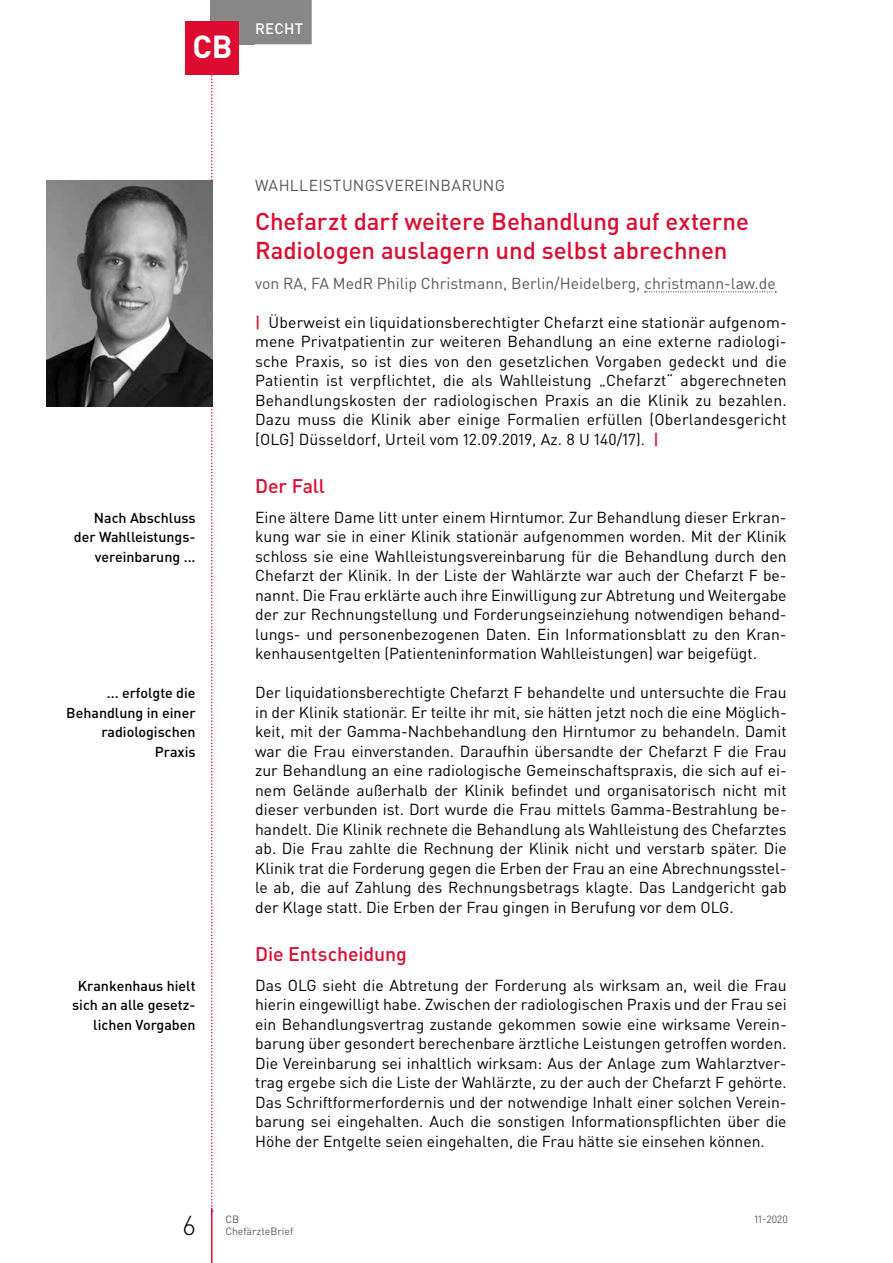
<style>
.page{position:relative;width:893px;height:1263px;background:#fff}
.page>*{position:absolute;margin:0;border:0;box-sizing:border-box;transform-origin:0 0}
.t1{font:700 31.5px "DIN Pro";color:#fff}
.t2{font:300 27px "DIN Pro";color:#000}
.t3{font:500 24px/28.5px "DIN Pro";letter-spacing:-.005em;color:#dd0b2f}
.t4{font:500 19.5px "DIN Pro";letter-spacing:-.005em;color:#dd0b2f}
.t5{font:15.75px/19.5px "DIN Pro";color:#000;text-align:justify}
.t6{font:15.75px "DIN Pro";color:#575756}
.t7{font:500 15px "DIN Pro";letter-spacing:.015em;color:#fff}
.t8{font:500 14.25px/19.5px "DIN Pro";color:#000;text-align:right}
.t9{font:10.5px "DIN Pro";color:#575756}
.s1{font-weight:500;color:#dd0b2f}
</style>
<div class="page">
<svg style="left:211px;top:74px;width:2px;height:1138px"></svg>
<div style="left:210px;top:0;width:45px;height:44px;background:#878787"></div>
<hr style="left:211px;top:1208px;width:1px;height:55px;background:#dd0b2f">
<div style="left:247px;top:0;width:65px;height:44px;background:#878787"></div>
<div style="left:185px;top:21px;width:54px;height:53px;background:#dd0b2f"></div>
<svg style="left:645px;top:291px;width:131px;height:1px"></svg>
<img style="left:47px;top:181px;width:166px;height:225px">
<h1 class="t1" style="left:192px;top:26px;width:42px">CB</h1>
<p class="t7" style="left:255px;top:18px;width:49px">Recht</p>
<p class="t8" style="left:74px;top:507px;width:123px">Nach Abschluss der Wahlleistungs&shy;vereinbarung ...</p>
<p class="t8" style="left:66px;top:683px;width:131px">... erfolgte die<br>Behandlung in einer radiologischen<br>Praxis</p>
<p class="t8" style="left:72px;top:975px;width:125px">Krankenhaus hielt sich an alle gesetz&shy;lichen Vorgaben</p>
<p class="t6" style="left:255px;top:175px;width:251px">WAHLLEISTUNGSVEREINBARUNG</p>
<h3 class="t3" style="left:255px;top:206px;width:495px">Chefarzt darf weitere Behandlung auf externe<br>Radiologen auslagern und selbst abrechnen</h3>
<p class="t6" style="left:255px;top:272px;width:522px">von RA, FA MedR Philip Christmann, Berlin/Heidelberg, christmann-law.de</p>
<p class="t5" style="left:255px;top:312px;width:533px"><span class="s1">|</span> Überweist ein liquidationsberechtigter Chefarzt eine stationär aufgenom&shy;mene Privatpatientin zur weiteren Behandlung an eine externe radiologi&shy;sche Praxis, so ist dies von den gesetzlichen Vorgaben gedeckt und die Patientin ist verpflichtet, die als Wahlleistung „Chefarzt“ abgerechneten Behandlungskosten der radiologischen Praxis an die Klinik zu bezahlen.<br>Dazu muss die Klinik aber einige Formalien erfüllen (Oberlandesgericht [OLG] Düsseldorf, Urteil vom 12.09.2019, Az. 8 U 140/17). <span class="s1">|</span></p>
<p class="t4" style="left:255px;top:473px;width:71px">Der Fall</p>
<p class="t5" style="left:255px;top:507px;width:533px">Eine ältere Dame litt unter einem Hirntumor. Zur Behandlung dieser Erkran&shy;kung war sie in einer Klinik stationär aufgenommen worden. Mit der Klinik schloss sie eine Wahlleistungsvereinbarung für die Behandlung durch den Chefarzt der Klinik. In der Liste der Wahlärzte war auch der Chefarzt F be&shy;nannt. Die Frau erklärte auch ihre Einwilligung zur Abtretung und Weitergabe der zur Rechnungstellung und Forderungseinziehung notwendigen behand&shy;lungs- und personenbezogenen Daten. Ein Informationsblatt zu den Kran&shy;kenhausentgelten (Patienteninformation Wahlleistungen) war beigefügt.</p>
<p class="t5" style="left:255px;top:682px;width:533px">Der liquidationsberechtigte Chefarzt F behandelte und untersuchte die Frau in der Klinik stationär. Er teilte ihr mit, sie hätten jetzt noch die eine Möglich&shy;keit, mit der Gamma-Nachbehandlung den Hirntumor zu behandeln. Damit war die Frau einverstanden. Daraufhin übersandte der Chefarzt F die Frau zur Behandlung an eine radiologische Gemeinschaftspraxis, die sich auf ei&shy;nem Gelände außerhalb der Klinik befindet und organisatorisch nicht mit dieser verbunden ist. Dort wurde die Frau mittels Gamma-Bestrahlung be&shy;handelt. Die Klinik rechnete die Behandlung als Wahlleistung des Chefarztes ab. Die Frau zahlte die Rechnung der Klinik nicht und verstarb später. Die Klinik trat die Forderung gegen die Erben der Frau an eine Abrechnungsstel&shy;le ab, die auf Zahlung des Rechnungsbetrags klagte. Das Landgericht gab der Klage statt. Die Erben der Frau gingen in Berufung vor dem OLG.</p>
<p class="t4" style="left:255px;top:941px;width:153px">Die Entscheidung</p>
<p class="t5" style="left:255px;top:975px;width:533px">Das OLG sieht die Abtretung der Forderung als wirksam an, weil die Frau hierin eingewilligt habe. Zwischen der radiologischen Praxis und der Frau sei ein Behandlungsvertrag zustande gekommen sowie eine wirksame Verein&shy;barung über gesondert berechenbare ärztliche Leistungen getroffen worden.<br>Die Vereinbarung sei inhaltlich wirksam: Aus der Anlage zum Wahlarztver&shy;trag ergebe sich die Liste der Wahlärzte, zu der auch der Chefarzt F gehörte.<br>Das Schriftformerfordernis und der notwendige Inhalt einer solchen Verein&shy;barung sei eingehalten. Auch die sonstigen Informationspflichten über die Höhe der Entgelte seien eingehalten, die Frau hätte sie einsehen können.</p>
<h2 class="t2" style="left:183px;top:1207px;width:14px">6</h2>
<p class="t9" style="left:225px;top:1212px;width:15px">CB</p>
<p class="t9" style="left:754px;top:1212px;width:35px">11-2020</p>
<p class="t9" style="left:225px;top:1224px;width:69px">ChefärzteBrief</p>
</div>
